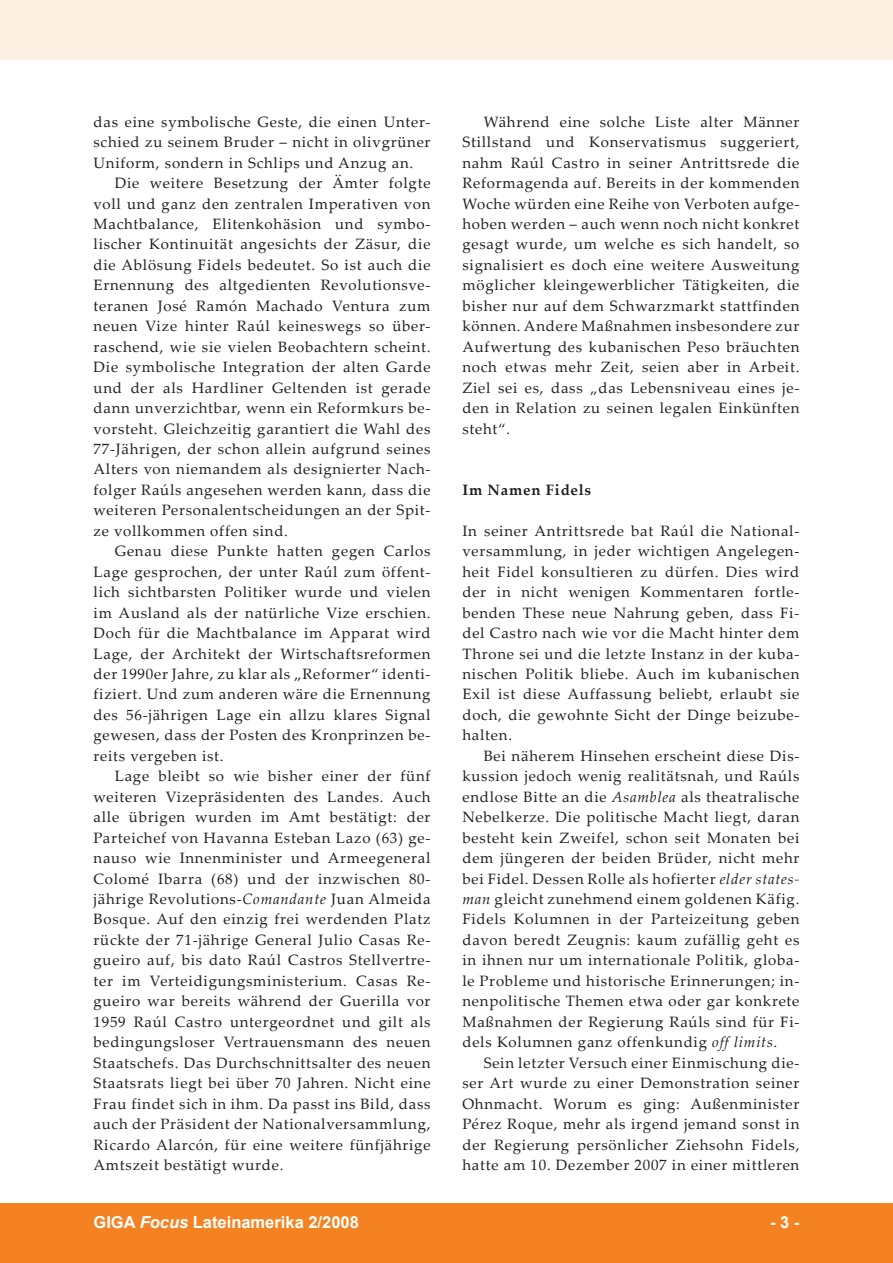
<style>
.page{position:relative;width:893px;height:1263px;background:#fff}
.page>*{position:absolute;margin:0;border:0;box-sizing:border-box;transform-origin:0 0}
.t1{font:700 16.5px "Arial";color:#fff}
.foc__text_fliesstext{font:15px/20.4px "Palatino Linotype";letter-spacing:.05em;color:#231f20;text-align:justify}
.foc__text_1__absatz{font:15px/20.4px "Palatino Linotype";letter-spacing:.05em;color:#231f20;text-align:justify}
.foc__text_ueberschri{font:700 15px "Palatino Linotype";letter-spacing:.05em;color:#231f20}
.s1{font-style:italic}
</style>
<div class="page">
<div style="left:0;top:1203px;width:893px;height:60px;background:#f58220"></div>
<div style="left:0;top:0;width:893px;height:60px;background:#fef0e2"></div>
<p class="foc__text_1__absatz" style="left:94px;top:111px;width:338px">das eine symbolische Geste, die einen Unter&shy;schied zu seinem Bruder – nicht in olivgrüner Uniform, sondern in Schlips und Anzug an.</p>
<p class="foc__text_fliesstext" style="left:94px;top:172px;width:339px;text-indent:21px">Die weitere Besetzung der Ämter folgte voll und ganz den zentralen Imperativen von Machtbalance, Elitenkohäsion und symbo&shy;lischer Kontinuität angesichts der Zäsur, die die Ablösung Fidels bedeutet. So ist auch die Ernennung des altgedienten Revolutionsve&shy;teranen José Ramón Machado Ventura zum neuen Vize hinter Raúl keineswegs so über&shy;raschend, wie sie vielen Beobachtern scheint.<br>Die symbolische Integration der alten Garde und der als Hardliner Geltenden ist gerade dann unverzichtbar, wenn ein Reformkurs be&shy;vorsteht. Gleichzeitig garantiert die Wahl des 77-Jährigen, der schon allein aufgrund seines Alters von niemandem als designierter Nach&shy;folger Raúls angesehen werden kann, dass die weiteren Personalentscheidungen an der Spit&shy;ze vollkommen offen sind.</p>
<p class="foc__text_fliesstext" style="left:94px;top:540px;width:339px;text-indent:21px">Genau diese Punkte hatten gegen Carlos Lage gesprochen, der unter Raúl zum öffent&shy;lich sichtbarsten Politiker wurde und vielen im Ausland als der natürliche Vize erschien.<br>Doch für die Machtbalance im Apparat wird Lage, der Architekt der Wirtschaftsreformen der 1990er Jahre, zu klar als „Reformer“ identi&shy;fiziert. Und zum anderen wäre die Ernennung des 56-jährigen Lage ein allzu klares Signal gewesen, dass der Posten des Kronprinzen be&shy;reits vergeben ist.</p>
<p class="foc__text_fliesstext" style="left:94px;top:765px;width:339px;text-indent:21px">Lage bleibt so wie bisher einer der fünf weiteren Vizepräsidenten des Landes. Auch alle übrigen wurden im Amt bestätigt: der Parteichef von Havanna Esteban Lazo (63) ge&shy;nauso wie Innenminister und Armeegeneral Colomé Ibarra (68) und der inzwischen 80- jährige Revolutions-<span class="s1">Comandante</span> Juan Almeida Bosque. Auf den einzig frei werdenden Platz rückte der 71-jährige General Julio Casas Re&shy;gueiro auf, bis dato Raúl Castros Stellvertre&shy;ter im Verteidigungsministerium. Casas Re&shy;gueiro war bereits während der Guerilla vor 1959 Raúl Castro untergeordnet und gilt als bedingungsloser Vertrauensmann des neuen Staatschefs. Das Durchschnittsalter des neuen Staatsrats liegt bei über 70 Jahren. Nicht eine Frau findet sich in ihm. Da passt ins Bild, dass auch der Präsident der Nationalversammlung, Ricardo Alarcón, für eine weitere fünfjährige Amtszeit bestätigt wurde.</p>
<p class="foc__text_fliesstext" style="left:462px;top:111px;width:339px;text-indent:21px">Während eine solche Liste alter Männer Stillstand und Konservatismus suggeriert, nahm Raúl Castro in seiner Antrittsrede die Reformagenda auf. Bereits in der kommenden Woche würden eine Reihe von Verboten aufge&shy;hoben werden – auch wenn noch nicht konkret gesagt wurde, um welche es sich handelt, so signalisiert es doch eine weitere Ausweitung möglicher kleingewerblicher Tätigkeiten, die bisher nur auf dem Schwarzmarkt stattfinden können. Andere Maßnahmen insbesondere zur Aufwertung des kubanischen Peso bräuchten noch etwas mehr Zeit, seien aber in Arbeit.<br>Ziel sei es, dass „das Lebensniveau eines je&shy;den in Relation zu seinen legalen Einkünften steht“.</p>
<p class="foc__text_ueberschri" style="left:462px;top:479px;width:130px">Im Namen Fidels</p>
<p class="foc__text_1__absatz" style="left:462px;top:520px;width:338px">In seiner Antrittsrede bat Raúl die National&shy;versammlung, in jeder wichtigen Angelegen&shy;heit Fidel konsultieren zu dürfen. Dies wird der in nicht wenigen Kommentaren fortle&shy;benden These neue Nahrung geben, dass Fi&shy;del Castro nach wie vor die Macht hinter dem Throne sei und die letzte Instanz in der kuba&shy;nischen Politik bliebe. Auch im kubanischen Exil ist diese Auffassung beliebt, erlaubt sie doch, die gewohnte Sicht der Dinge beizube&shy;halten.</p>
<p class="foc__text_fliesstext" style="left:462px;top:745px;width:338px;text-indent:21px">Bei näherem Hinsehen erscheint diese Dis&shy;kussion jedoch wenig realitätsnah, und Raúls endlose Bitte an die <span class="s1">Asamblea</span> als theatralische Nebelkerze. Die politische Macht liegt, daran besteht kein Zweifel, schon seit Monaten bei dem jüngeren der beiden Brüder, nicht mehr bei Fidel. Dessen Rolle als hofierter <span class="s1">elder states&shy;man</span> gleicht zunehmend einem goldenen Käfig.<br>Fidels Kolumnen in der Parteizeitung geben davon beredt Zeugnis: kaum zufällig geht es in ihnen nur um internationale Politik, globa&shy;le Probleme und historische Erinnerungen; in&shy;nenpolitische Themen etwa oder gar konkrete Maßnahmen der Regierung Raúls sind für Fi&shy;dels Kolumnen ganz offenkundig <span class="s1">off limits</span>.</p>
<p class="foc__text_fliesstext" style="left:462px;top:1052px;width:339px;text-indent:21px">Sein letzter Versuch einer Einmischung die&shy;ser Art wurde zu einer Demonstration seiner Ohnmacht. Worum es ging: Außenminister Pérez Roque, mehr als irgend jemand sonst in der Regierung persönlicher Ziehsohn Fidels, hatte am 10. Dezember 2007 in einer mittleren</p>
<p class="t1" style="left:94px;top:1211px;width:267px">GIGA <span class="s1">Focus</span> Lateinamerika 2/2008</p>
<p class="t1" style="left:770px;top:1211px;width:31px">- -</p>
</div>
